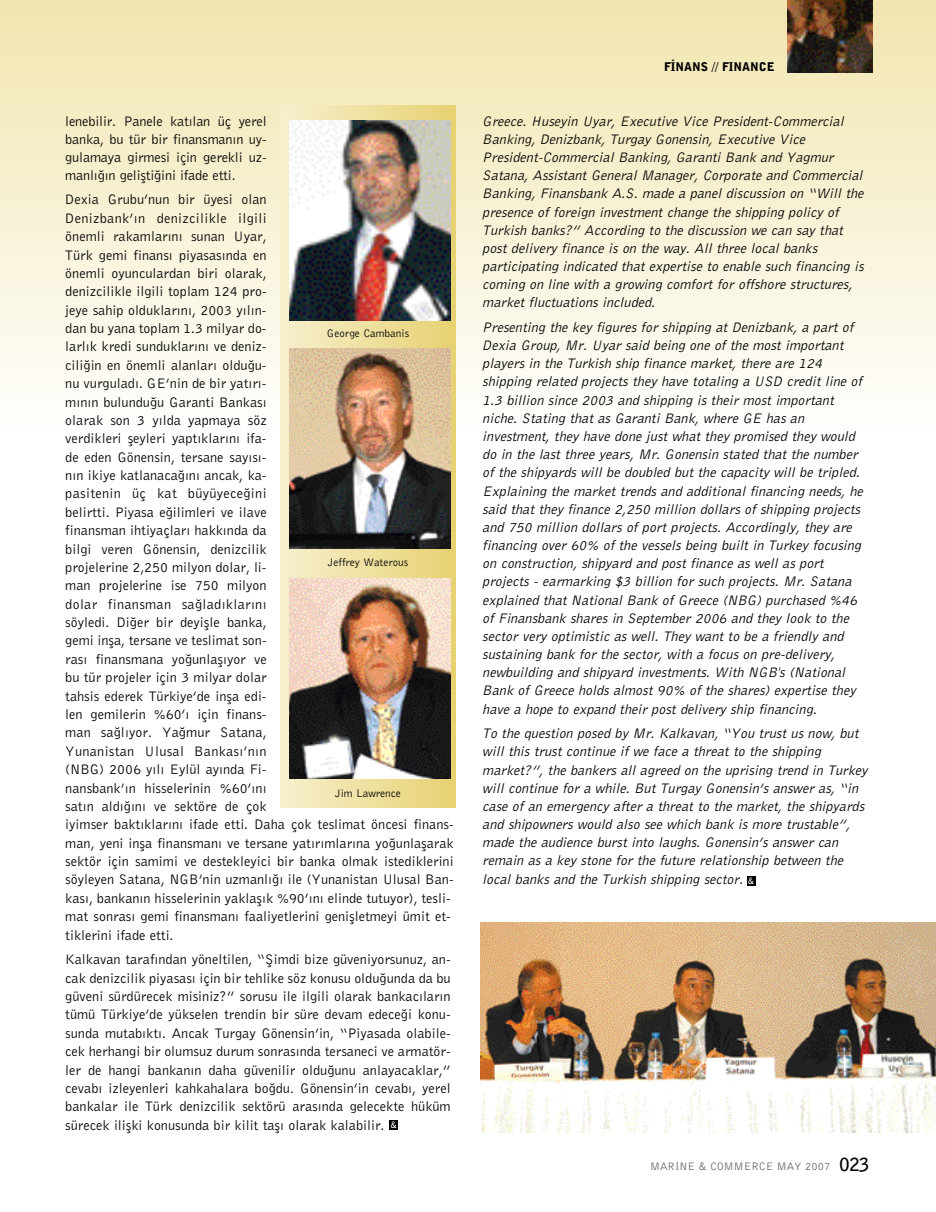
<style>
.page{position:relative;width:936px;height:1212px;background:#fff}
.page>*{position:absolute;margin:0;border:0;box-sizing:border-box;transform-origin:0 0}
.t1{font:14.25px/18.1px "Bell Gothic BT Elek Italic Ti";color:#000}
.t2{font:14.25px/18.5px "Bell Gothic BT Roman Ti";color:#000;text-align:justify}
.t3{font:12px "Bell Gothic BT Black Ti";color:#000}
.t4{font:11.25px "Bell Gothic BT Roman Ti";color:#000}
.t5{font:11.25px "Bell Gothic BT Roman Ti";color:#666}
.t6{font:8.7px "Bell Gothic BT Bold Ti";color:#fff}
.s1{font-family:"Bell Gothic BT Bold Ti";font-size:18px;color:#000}
</style>
<div class="page">
<div style="left:0;top:0;width:935px;height:14px;background:#f1e6af"></div>
<div style="left:0;top:12px;width:935px;height:18px;background:#f2e7b2"></div>
<div style="left:0;top:28px;width:935px;height:19px;background:#f2e7b5"></div>
<div style="left:0;top:45px;width:935px;height:18px;background:#f3e8b8"></div>
<div style="left:0;top:61px;width:935px;height:18px;background:#f3e9bb"></div>
<div style="left:0;top:77px;width:935px;height:19px;background:#f4eabe"></div>
<div style="left:0;top:94px;width:935px;height:18px;background:#f4ebc1"></div>
<div style="left:0;top:110px;width:935px;height:19px;background:#f5ecc4"></div>
<div style="left:0;top:126px;width:935px;height:19px;background:#f5edc7"></div>
<div style="left:0;top:143px;width:935px;height:18px;background:#f6eeca"></div>
<div style="left:0;top:159px;width:935px;height:19px;background:#f6efcd"></div>
<div style="left:0;top:176px;width:935px;height:18px;background:#f7f0d0"></div>
<div style="left:0;top:192px;width:935px;height:18px;background:#f7f1d3"></div>
<div style="left:0;top:208px;width:935px;height:19px;background:#f8f2d6"></div>
<div style="left:0;top:225px;width:935px;height:18px;background:#f8f3d9"></div>
<div style="left:0;top:241px;width:935px;height:18px;background:#f9f4dc"></div>
<div style="left:0;top:257px;width:935px;height:19px;background:#f9f5df"></div>
<div style="left:0;top:274px;width:935px;height:18px;background:#faf6e2"></div>
<div style="left:0;top:290px;width:935px;height:18px;background:#faf7e5"></div>
<div style="left:0;top:306px;width:935px;height:19px;background:#fbf8e8"></div>
<div style="left:0;top:323px;width:935px;height:18px;background:#fcf9eb"></div>
<div style="left:0;top:339px;width:935px;height:18px;background:#fcfaee"></div>
<div style="left:0;top:355px;width:935px;height:19px;background:#fdfaf1"></div>
<div style="left:0;top:372px;width:935px;height:18px;background:#fdfbf4"></div>
<div style="left:0;top:388px;width:935px;height:19px;background:#fefcf7"></div>
<div style="left:0;top:405px;width:935px;height:18px;background:#fefdfa"></div>
<img style="left:787px;top:0;width:85px;height:72px">
<img style="left:480px;top:922px;width:455px;height:211px">
<div style="left:281px;top:106px;width:6px;height:702px;background:#f7efce"></div>
<div style="left:286px;top:106px;width:7px;height:702px;background:#f6eecb"></div>
<div style="left:293px;top:106px;width:7px;height:702px;background:#f5edc7"></div>
<div style="left:299px;top:106px;width:6px;height:702px;background:#f5ecc4"></div>
<div style="left:305px;top:106px;width:6px;height:702px;background:#f4ebc1"></div>
<div style="left:310px;top:106px;width:7px;height:702px;background:#f4eabe"></div>
<div style="left:317px;top:106px;width:7px;height:702px;background:#f3e9ba"></div>
<div style="left:323px;top:106px;width:6px;height:702px;background:#f3e8b7"></div>
<div style="left:329px;top:106px;width:6px;height:702px;background:#f2e7b4"></div>
<div style="left:334px;top:106px;width:7px;height:702px;background:#f1e6b1"></div>
<div style="left:341px;top:106px;width:7px;height:702px;background:#f1e5ad"></div>
<div style="left:347px;top:106px;width:6px;height:702px;background:#f0e4aa"></div>
<div style="left:353px;top:106px;width:6px;height:702px;background:#f0e3a7"></div>
<div style="left:358px;top:106px;width:7px;height:702px;background:#efe2a4"></div>
<div style="left:365px;top:106px;width:7px;height:702px;background:#efe1a0"></div>
<div style="left:371px;top:106px;width:6px;height:702px;background:#eee09d"></div>
<div style="left:377px;top:106px;width:6px;height:702px;background:#eedf9a"></div>
<div style="left:382px;top:106px;width:7px;height:702px;background:#edde97"></div>
<div style="left:388px;top:106px;width:6px;height:702px;background:#eddd94"></div>
<div style="left:393px;top:106px;width:7px;height:702px;background:#ecdc91"></div>
<div style="left:399px;top:106px;width:6px;height:702px;background:#ecdb8e"></div>
<div style="left:404px;top:106px;width:7px;height:702px;background:#ebda8b"></div>
<div style="left:410px;top:106px;width:6px;height:702px;background:#ead988"></div>
<div style="left:415px;top:106px;width:7px;height:702px;background:#ead885"></div>
<div style="left:421px;top:106px;width:6px;height:702px;background:#e9d782"></div>
<div style="left:426px;top:106px;width:7px;height:702px;background:#e9d67f"></div>
<div style="left:432px;top:106px;width:6px;height:702px;background:#e8d57c"></div>
<div style="left:438px;top:106px;width:6px;height:702px;background:#e8d479"></div>
<div style="left:443px;top:106px;width:7px;height:702px;background:#e7d376"></div>
<div style="left:450px;top:106px;width:5px;height:702px;background:#e7d272"></div>
<img style="left:289px;top:120px;width:162px;height:200px">
<img style="left:289px;top:348px;width:162px;height:200px">
<img style="left:289px;top:578px;width:162px;height:200px">
<div style="left:389px;top:1120px;width:9px;height:10px;background:#000"></div>
<div style="left:746px;top:876px;width:9px;height:9px;background:#000"></div>
<p class="t2" style="left:65px;top:112px;width:203px;line-height:18px">lenebilir. Panele kat›lan üç yerel banka, bu tür bir finansman›n uy&shy;gulamaya girmesi için gerekli uz&shy;manl›¤›n geliflti¤ini ifade etti.</p>
<p class="t2" style="left:65px;top:190px;width:390px;text-align:left">Dexia Grubu’nun bir üyesi olan<br>Denizbank’›n denizcilikle ilgili<br>önemli rakamlar›n› sunan Uyar,<br>Türk gemi finans› piyasas›nda en<br>önemli oyunculardan biri olarak,<br>denizcilikle ilgili toplam 124 pro-<br>jeye sahip olduklar›n›, 2003 y›l›n-<br>dan bu yana toplam 1.3 milyar do-<br>larl›k kredi sunduklar›n› ve deniz-<br>cili¤in en önemli alanlar› oldu¤u-<br>nu vurgulad›. GE’nin de bir yat›r›-<br>m›n›n bulundu¤u Garanti Bankas›<br>olarak son 3 y›lda yapmaya söz<br>verdikleri fleyleri yapt›klar›n› ifa-<br>de eden Gönensin, tersane say›s›-<br>n›n ikiye katlanaca¤›n› ancak, ka-<br>pasitenin üç kat büyüyece¤ini<br>belirtti. Piyasa e¤ilimleri ve ilave<br>finansman ihtiyaçlar› hakk›nda da<br>bilgi veren Gönensin, denizcilik<br>projelerine 2,250 milyon dolar, li-<br>man projelerine ise 750 milyon<br>dolar finansman sa¤lad›klar›n›<br>söyledi. Di¤er bir deyiflle banka,<br>gemi infla, tersane ve teslimat son-<br>ras› finansmana yo¤unlafl›yor ve<br>bu tür projeler için 3 milyar dolar<br>tahsis ederek Türkiye’de infla edi-<br>len gemilerin %60’› için finans-<br>man sa¤l›yor. Ya¤mur Satana,<br>Yunanistan Ulusal Bankas›’n›n<br>(NBG) 2006 y›l› Eylül ay›nda Fi-<br>nansbank’›n hisselerinin %60’›n›<br>sat›n ald›¤›n› ve sektöre de çok<br>iyimser bakt›klar›n› ifade etti. Daha çok teslimat öncesi finans&shy;man, yeni infla finansman› ve tersane yat›r›mlar›na yo¤unlaflarak sektör için samimi ve destekleyici bir banka olmak istediklerini söyleyen Satana, NGB’nin uzmanl›¤› ile (Yunanistan Ulusal Ban&shy;kas›, bankan›n hisselerinin yaklafl›k %90’›n› elinde tutuyor), tesli&shy;mat sonras› gemi finansman› faaliyetlerini geniflletmeyi ümit et&shy;tiklerini ifade etti.</p>
<p class="t2" style="left:65px;top:950px;width:387px">Kalkavan taraf›ndan yöneltilen, “fiimdi bize güveniyorsunuz, an&shy;cak denizcilik piyasas› için bir tehlike söz konusu oldu¤unda da bu güveni sürdürecek misiniz?” sorusu ile ilgili olarak bankac›lar›n tümü Türkiye’de yükselen trendin bir süre devam edece¤i konu&shy;sunda mutab›kt›. Ancak Turgay Gönensin’in, “Piyasada olabile&shy;cek herhangi bir olumsuz durum sonras›nda tersaneci ve armatör&shy;ler de hangi bankan›n daha güvenilir oldu¤unu anlayacaklar,” cevab› izleyenleri kahkahalara bo¤du. Gönensin’in cevab›, yerel bankalar ile Türk denizcilik sektörü aras›nda gelecekte hüküm sürecek iliflki konusunda bir kilit tafl› olarak kalabilir.</p>
<p class="t4" style="left:327px;top:326px;width:84px">George Cambanis</p>
<p class="t4" style="left:328px;top:555px;width:82px">Jeffrey Waterous</p>
<p class="t4" style="left:335px;top:787px;width:67px">Jim Lawrence</p>
<p class="t6" style="left:390px;top:1119px;width:8px">&amp;</p>
<p class="t3" style="left:664px;top:59px;width:112px">F‹NANS // FINANCE</p>
<p class="t1" style="left:482px;top:111px;width:383px">Greece. Huseyin Uyar, Executive Vice President-Commercial Banking, Denizbank, Turgay Gonensin, Executive Vice President-Commercial Banking, Garanti Bank and Yagmur Satana, Assistant General Manager, Corporate and Commercial Banking, Finansbank A.S. made a panel discussion on “Will the presence of foreign investment change the shipping policy of Turkish banks?” According to the discussion we can say that post delivery finance is on the way. All three local banks participating indicated that expertise to enable such financing is coming on line with a growing comfort for offshore structures, market fluctuations included.</p>
<p class="t1" style="left:482px;top:318px;width:382px">Presenting the key figures for shipping at Denizbank, a part of Dexia Group, Mr. Uyar said being one of the most important players in the Turkish ship finance market, there are 124 shipping related projects they have totaling a USD credit line of 1.3 billion since 2003 and shipping is their most important niche. Stating that as Garanti Bank, where GE has an investment, they have done just what they promised they would do in the last three years, Mr. Gonensin stated that the number of the shipyards will be doubled but the capacity will be tripled.<br>Explaining the market trends and additional financing needs, he said that they finance 2,250 million dollars of shipping projects and 750 million dollars of port projects. Accordingly, they are financing over 60% of the vessels being built in Turkey focusing on construction, shipyard and post finance as well as port projects - earmarking $3 billion for such projects. Mr. Satana explained that National Bank of Greece (NBG) purchased %46 of Finansbank shares in September 2006 and they look to the sector very optimistic as well. They want to be a friendly and sustaining bank for the sector, with a focus on pre-delivery, newbuilding and shipyard investments. With NGB's (National Bank of Greece holds almost 90% of the shares) expertise they have a hope to expand their post delivery ship financing.</p>
<p class="t1" style="left:482px;top:724px;width:387px">To the question posed by Mr. Kalkavan, “You trust us now, but will this trust continue if we face a threat to the shipping market?”, the bankers all agreed on the uprising trend in Turkey will continue for a while. But Turgay Gonensin’s answer as, “in case of an emergency after a threat to the market, the shipyards and shipowners would also see which bank is more trustable”, made the audience burst into laughs. Gonensin’s answer can remain as a key stone for the future relationship between the local banks and the Turkish shipping sector.</p>
<p class="t6" style="left:748px;top:875px;width:8px">&amp;</p>
<p class="t5" style="left:650px;top:1159px;width:221px">MARINE &amp; COMMERCE MAY 2007 <span class="s1">023</span></p>
</div>
